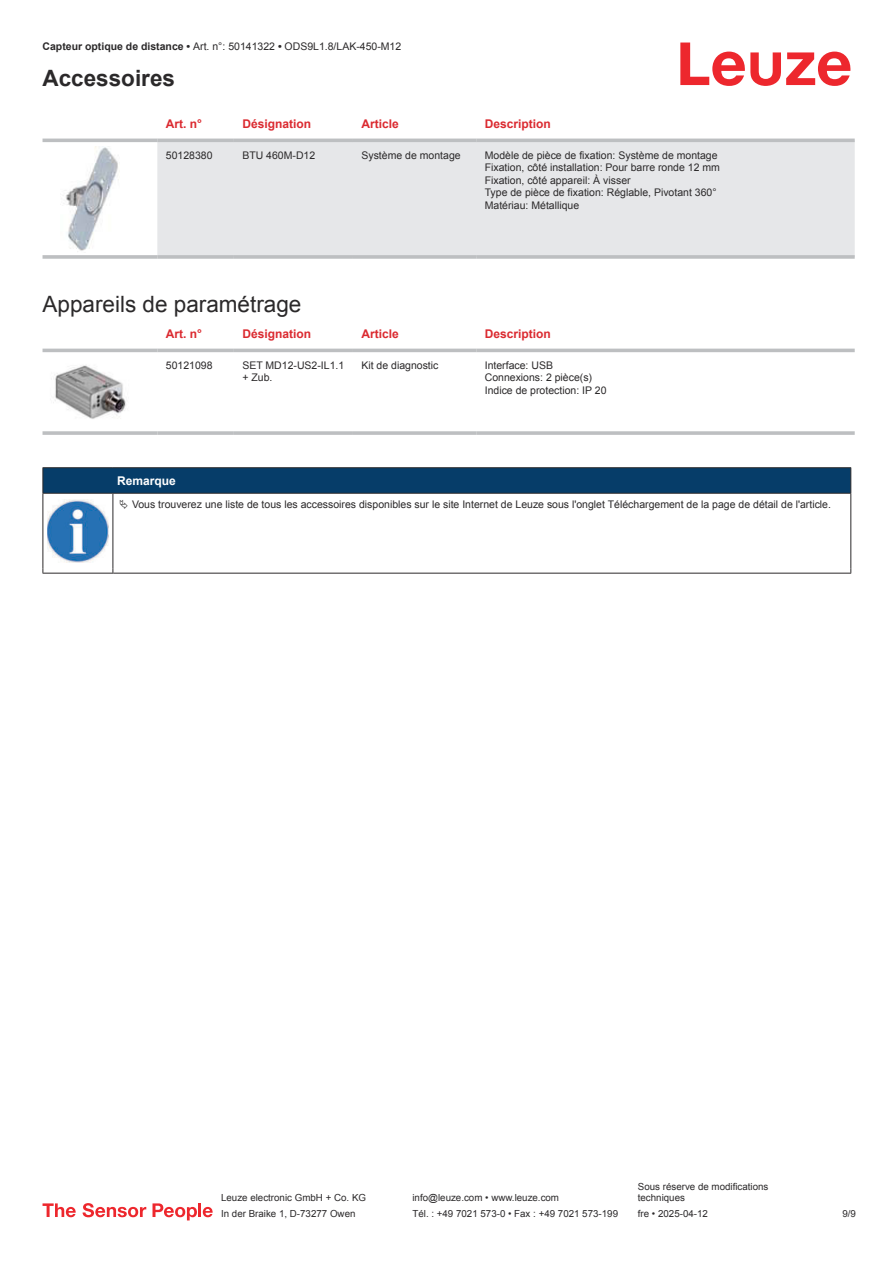
<style>
.page{position:relative;width:893px;height:1263px;background:#fff}
.page>*{position:absolute;margin:0;border:0;box-sizing:border-box;transform-origin:0 0}
.t1{font:22.5px "Arial";color:#2b292a}
.t2{font:700 22.5px "Arial";color:#2b292a}
.t3{font:700 12px "Arial";color:#db2a30}
.t4{font:700 12px "Arial";color:#fff}
.t5{font:10.5px/12.6px "Arial";color:#2b292a}
.t6{font:9.75px/11.7px "Arial";color:#2b292a}
.s1{font-weight:700}
</style>
<div class="page">
<svg style="left:680px;top:43px;width:170px;height:43px"></svg>
<svg style="left:43px;top:138px;width:812px;height:1px"></svg>
<div style="left:157px;top:142px;width:698px;height:113px;background:#e6e7e9"></div>
<hr style="left:43px;top:139px;width:114px;height:3px;background:#bdbfc1">
<hr style="left:157px;top:139px;width:77px;height:3px;background:#bdbfc1">
<hr style="left:234px;top:139px;width:119px;height:3px;background:#bdbfc1">
<hr style="left:353px;top:139px;width:123px;height:3px;background:#bdbfc1">
<hr style="left:476px;top:139px;width:379px;height:3px;background:#bdbfc1">
<svg style="left:43px;top:255px;width:114px;height:4px"></svg>
<hr style="left:157px;top:255px;width:77px;height:4px;background:#bdbfc1">
<svg style="left:234px;top:255px;width:119px;height:4px"></svg>
<svg style="left:353px;top:255px;width:123px;height:4px"></svg>
<hr style="left:476px;top:255px;width:379px;height:4px;background:#bdbfc1">
<img style="left:65px;top:146px;width:54px;height:106px">
<svg style="left:43px;top:348px;width:812px;height:5px;fill:#efeff0"></svg>
<hr style="left:43px;top:349px;width:114px;height:3px;background:#bdbfc1">
<hr style="left:157px;top:349px;width:77px;height:3px;background:#bdbfc1">
<hr style="left:234px;top:349px;width:119px;height:3px;background:#bdbfc1">
<hr style="left:353px;top:349px;width:123px;height:3px;background:#bdbfc1">
<hr style="left:476px;top:349px;width:379px;height:3px;background:#bdbfc1">
<svg style="left:43px;top:431px;width:114px;height:4px"></svg>
<hr style="left:157px;top:431px;width:77px;height:4px;background:#c6c7c9">
<svg style="left:234px;top:431px;width:119px;height:4px"></svg>
<svg style="left:353px;top:431px;width:123px;height:4px"></svg>
<hr style="left:476px;top:431px;width:379px;height:4px;background:#c6c7c9">
<img style="left:53px;top:365px;width:73px;height:54px">
<svg style="left:44px;top:494px;width:806px;height:79px"></svg>
<hr style="left:43px;top:467px;width:70px;height:1px;background:#2b292a">
<hr style="left:43px;top:493px;width:70px;height:1px;background:#2b292a">
<hr style="left:113px;top:467px;width:738px;height:1px;background:#2b292a">
<svg style="left:43px;top:468px;width:808px;height:25px;background:#063c67"></svg>
<hr style="left:113px;top:493px;width:738px;height:1px;background:#2b292a">
<hr style="left:43px;top:494px;width:1px;height:75px;background:#2b292a">
<hr style="left:113px;top:494px;width:1px;height:75px;background:#2b292a">
<hr style="left:850px;top:494px;width:1px;height:75px;background:#2b292a">
<hr style="left:43px;top:573px;width:70px;height:1px;background:#2b292a">
<hr style="left:113px;top:573px;width:738px;height:1px;background:#2b292a">
<img style="left:47px;top:500px;width:61px;height:62px">
<div style="left:115px;top:494px;width:734px;height:20px;background:#fff"></div>
<svg style="left:43px;top:1203px;width:33px;height:14px"></svg>
<svg style="left:83px;top:1203px;width:63px;height:14px"></svg>
<svg style="left:153px;top:1203px;width:44px;height:17px"></svg>
<hr style="left:198px;top:1203px;width:3px;height:14px;background:#ed272d">
<svg style="left:203px;top:1207px;width:10px;height:10px"></svg>
<p class="t5" style="left:43px;top:41px;width:360px"><span class="s1">Capteur optique de distance •</span> Art. n°: 50141322 <span class="s1">•</span> ODS9L1.8/LAK-450-M12</p>
<h1 class="t2" style="left:43px;top:70px;width:134px">Accessoires</h1>
<p class="t3" style="left:166px;top:119px;width:38px">Art. n°</p>
<p class="t3" style="left:242px;top:119px;width:70px">Désignation</p>
<p class="t3" style="left:361px;top:119px;width:39px">Article</p>
<p class="t3" style="left:485px;top:119px;width:68px">Description</p>
<p class="t5" style="left:166px;top:150px;width:48px">50128380</p>
<p class="t5" style="left:242px;top:150px;width:74px">BTU 460M-D12</p>
<p class="t5" style="left:361px;top:150px;width:101px">Système de montage</p>
<p class="t5" style="left:485px;top:150px;width:237px">Modèle de pièce de fixation: Système de montage Fixation, côté installation: Pour barre ronde 12 mm Fixation, côté appareil: À visser<br>Type de pièce de fixation: Réglable, Pivotant 360° Matériau: Métallique</p>
<h1 class="t1" style="left:43px;top:295px;width:260px">Appareils de paramétrage</h1>
<p class="t3" style="left:166px;top:329px;width:38px">Art. n°</p>
<p class="t3" style="left:242px;top:329px;width:70px">Désignation</p>
<p class="t3" style="left:361px;top:329px;width:39px">Article</p>
<p class="t3" style="left:485px;top:329px;width:68px">Description</p>
<p class="t5" style="left:166px;top:360px;width:48px">50121098</p>
<p class="t5" style="left:242px;top:360px;width:103px">SET MD12-US2-IL1.1 + Zub.</p>
<p class="t5" style="left:361px;top:360px;width:79px">Kit de diagnostic</p>
<p class="t5" style="left:485px;top:360px;width:123px">Interface: USB<br>Connexions: 2 pièce(s)<br>Indice de protection: IP 20</p>
<p class="t4" style="left:117px;top:476px;width:60px">Remarque</p>
<p class="t5" style="left:132px;top:499px;width:700px">Vous trouverez une liste de tous les accessoires disponibles sur le site Internet de Leuze sous l'onglet Téléchargement de la page de détail de l'article.</p>
<p class="t6" style="left:221px;top:1193px;width:146px">Leuze electronic GmbH + Co. KG</p>
<p class="t6" style="left:412px;top:1193px;width:148px">info@leuze.com • www.leuze.com</p>
<p class="t6" style="left:638px;top:1181px;width:132px">Sous réserve de modifications techniques</p>
<p class="t6" style="left:221px;top:1209px;width:136px">In der Braike 1, D-73277 Owen</p>
<p class="t6" style="left:412px;top:1209px;width:207px">Tél. : +49 7021 573-0 • Fax : +49 7021 573-199</p>
<p class="t6" style="left:638px;top:1209px;width:72px">fre • 2025-04-12</p>
<p class="t6" style="left:842px;top:1209px;width:15px">9 /9</p>
</div>
